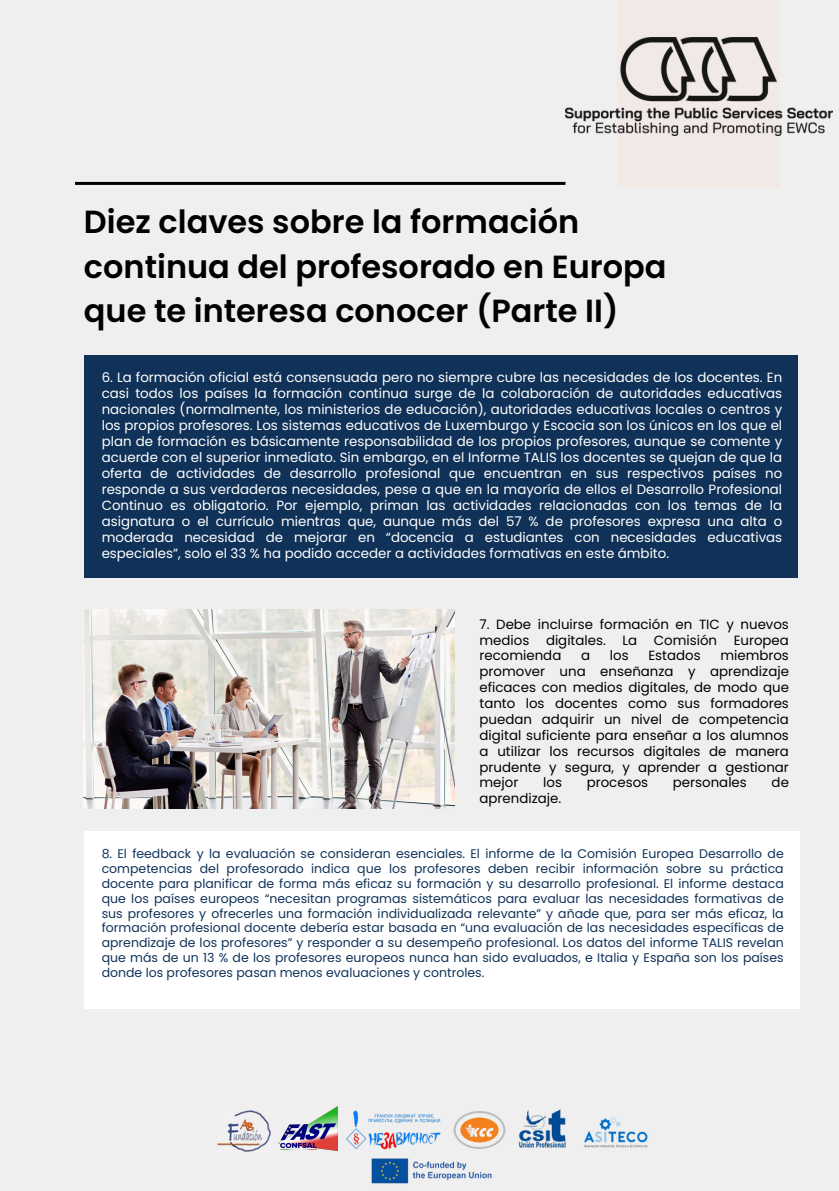
<style>
.page{position:relative;width:839px;height:1191px;background:#fff}
.page>*{position:absolute;margin:0;border:0;box-sizing:border-box;transform-origin:0 0}
.t1{font:600 32px/44.4px "Poppins";color:#000}
.t2{font:13.4px/16px "Poppins";color:#fff;text-align:justify}
.t3{font:13.4px/15.8px "Poppins";color:#000;text-align:justify}
.t4{font:12.4px/14.8px "Poppins";color:#103259;text-align:justify}
</style>
<div class="page">
<div style="left:0;top:0;width:838px;height:1191px;background:#efefef"></div>
<div style="left:617px;top:0;width:163px;height:188px;background:#f1e9e6"></div>
<img style="left:565px;top:38px;width:267px;height:97px">
<div style="left:84px;top:355px;width:713px;height:223px;background:#103259"></div>
<div style="left:84px;top:831px;width:715px;height:178px;background:#fff"></div>
<img style="left:84px;top:609px;width:370px;height:200px">
<hr style="left:75px;top:182px;width:490px;height:3px;background:#000">
<img style="left:371px;top:1158px;width:121px;height:26px">
<img style="left:217px;top:1111px;width:53px;height:40px">
<img style="left:453px;top:1111px;width:53px;height:37px">
<img style="left:518px;top:1110px;width:48px;height:38px">
<img style="left:347px;top:1110px;width:94px;height:40px">
<img style="left:278px;top:1107px;width:59px;height:44px">
<img style="left:584px;top:1117px;width:64px;height:31px">
<p class="t1" style="left:84px;top:200px;width:584px">Diez claves sobre la formación continua del profesorado en Europa que te interesa conocer (Parte II)</p>
<p class="t2" style="left:102px;top:369px;width:682px">6. La formación oficial está consensuada pero no siempre cubre las necesidades de los docentes. En casi todos los países la formación continua surge de la colaboración de autoridades educativas nacionales (normalmente, los ministerios de educación), autoridades educativas locales o centros y los propios profesores. Los sistemas educativos de Luxemburgo y Escocia son los únicos en los que el plan de formación es básicamente responsabilidad de los propios profesores, aunque se comente y acuerde con el superior inmediato. Sin embargo, en el Informe TALIS los docentes se quejan de que la oferta de actividades de desarrollo profesional que encuentran en sus respectivos países no responde a sus verdaderas necesidades, pese a que en la mayoría de ellos el Desarrollo Profesional Continuo es obligatorio. Por ejemplo, priman las actividades relacionadas con los temas de la asignatura o el currículo mientras que, aunque más del 57 % de profesores expresa una alta o moderada necesidad de mejorar en “docencia a estudiantes con necesidades educativas especiales”, solo el 33 % ha podido acceder a actividades formativas en este ámbito.</p>
<p class="t3" style="left:479px;top:616px;width:311px">7. Debe incluirse formación en TIC y nuevos medios digitales. La Comisión Europea recomienda</p>
<p class="t3" style="left:479px;top:648px;width:311px;text-indent:241px">miembros promover una enseñanza y aprendizaje eficaces con medios digitales, de modo que tanto los docentes como sus formadores puedan adquirir un nivel de competencia digital suficiente para enseñar a los alumnos a utilizar los recursos digitales de manera prudente y segura, y aprender a gestionar mejor</p>
<p class="t3" style="left:581px;top:648px;width:11px">a</p>
<p class="t3" style="left:609px;top:648px;width:20px">los</p>
<p class="t3" style="left:648px;top:648px;width:54px">Estados</p>
<p class="t3" style="left:543px;top:775px;width:20px">los</p>
<p class="t3" style="left:586px;top:775px;width:63px">procesos</p>
<p class="t3" style="left:673px;top:775px;width:75px">personales</p>
<p class="t3" style="left:771px;top:775px;width:19px">de</p>
<p class="t3" style="left:479px;top:791px;width:83px">aprendizaje.</p>
<p class="t4" style="left:102px;top:846px;width:683px">8. El feedback y la evaluación se consideran esenciales. El informe de la Comisión Europea Desarrollo de competencias del profesorado indica que los profesores deben recibir información sobre su práctica docente para planificar de forma más eficaz su formación y su desarrollo profesional. El informe destaca que los países europeos “necesitan programas sistemáticos para evaluar las necesidades formativas de sus profesores y ofrecerles una formación individualizada relevante” y añade que, para ser más eficaz, la formación profesional docente debería estar basada en “una evaluación de las necesidades específicas de aprendizaje de los profesores” y responder a su desempeño profesional. Los datos del informe TALIS revelan que más de un 13 % de los profesores europeos nunca han sido evaluados, e Italia y España son los países donde los profesores pasan menos evaluaciones y controles.</p>
</div>
